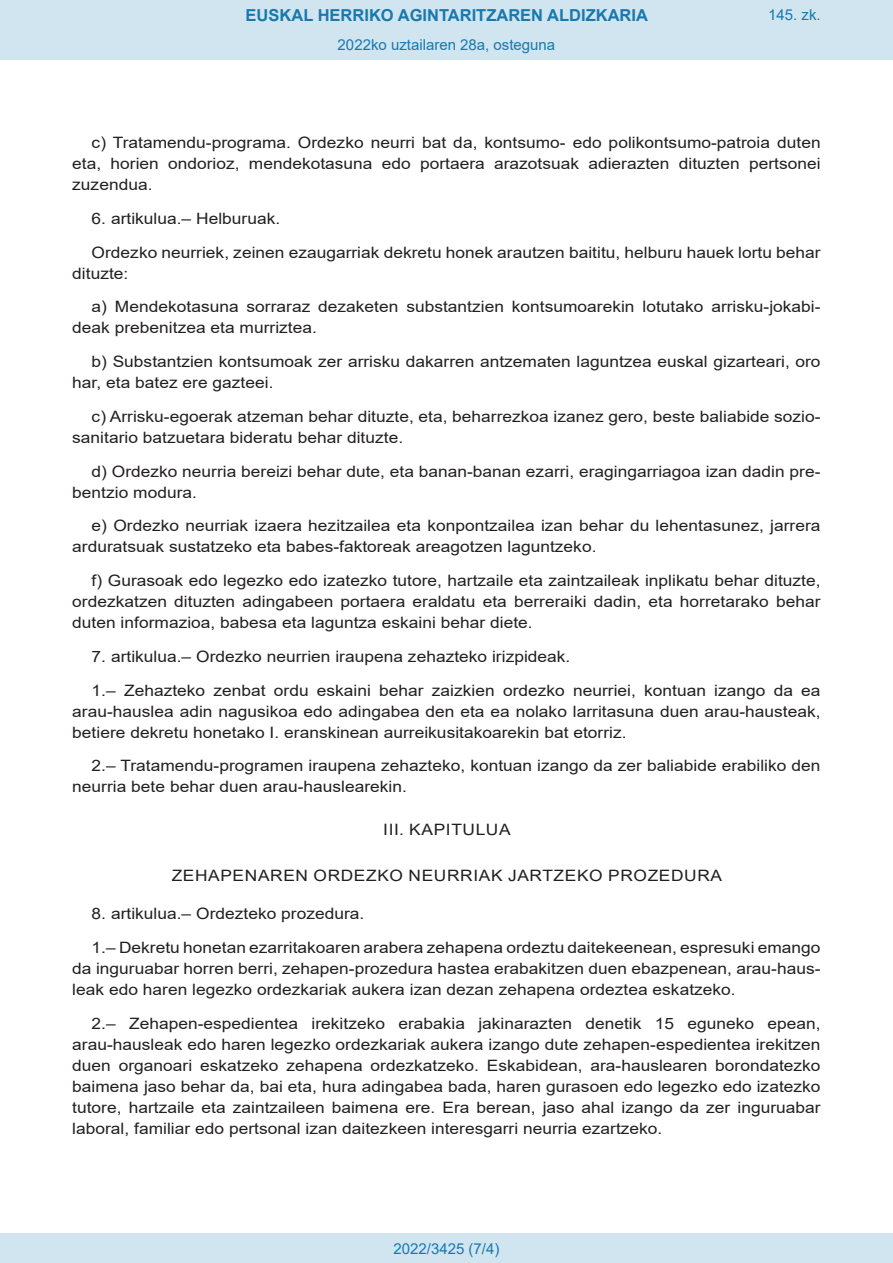
<style>
.page{position:relative;width:893px;height:1263px;background:#fff}
.page>*{position:absolute;margin:0;border:0;box-sizing:border-box;transform-origin:0 0}
.t1{font:700 16.5px "Arial";color:#1879ad}
.BOPVDetalle{font:15.6px/21px "Arial";color:#231f20;scale:1.11 1}
.BOPVClave{font:15.6px "Arial";letter-spacing:.035em;color:#231f20;scale:1.11 1}
.Paginacion_Centro{font:15px "Arial";color:#1879ad}
</style>
<div class="page">
<div style="left:0;top:0;width:893px;height:60px;background:#d0e5f0"></div>
<div style="left:0;top:1233px;width:893px;height:30px;background:#d0e5f0"></div>
<p class="t1" style="left:246px;top:3px;width:404px">EUSKAL HERRIKO AGINTARITZAREN ALDIZKARIA</p>
<p class="Paginacion_Centro" style="left:338px;top:35px;width:219px">2022ko uztailaren 28a, osteguna</p>
<p class="Paginacion_Centro" style="left:768px;top:5px;width:54px">145. zk.</p>
<p class="BOPVDetalle" style="left:72px;top:132px;width:676px;text-align:justify;text-indent:19px">c) Tratamendu-programa. Ordezko neurri bat da, kontsumo- edo polikontsumo-patroia duten eta, horien ondorioz, mendekotasuna edo portaera arazotsuak adierazten dituzten pertsonei zuzendua.</p>
<p class="BOPVDetalle" style="left:92px;top:208px;width:171px">6. artikulua.– Helburuak.</p>
<p class="BOPVDetalle" style="left:72px;top:242px;width:676px;text-indent:19px">Ordezko neurriek, zeinen ezaugarriak dekretu honek arautzen baititu, helburu hauek lortu behar dituzte:</p>
<p class="BOPVDetalle" style="left:72px;top:296px;width:676px;text-indent:19px">a) Mendekotasuna sorraraz dezaketen substantzien kontsumoarekin lotutako arrisku-jokabi&shy;deak prebenitzea eta murriztea.</p>
<p class="BOPVDetalle" style="left:72px;top:351px;width:676px;text-indent:19px">b) Substantzien kontsumoak zer arrisku dakarren antzematen laguntzea euskal gizarteari, oro har, eta batez ere gazteei.</p>
<p class="BOPVDetalle" style="left:72px;top:406px;width:676px;text-indent:19px">c) Arrisku-egoerak atzeman behar dituzte, eta, beharrezkoa izanez gero, beste baliabide sozio&shy;sanitario batzuetara bideratu behar dituzte.</p>
<p class="BOPVDetalle" style="left:72px;top:461px;width:676px;text-indent:19px">d) Ordezko neurria bereizi behar dute, eta banan-banan ezarri, eragingarriagoa izan dadin pre&shy;bentzio modura.</p>
<p class="BOPVDetalle" style="left:72px;top:515px;width:676px;text-indent:19px">e) Ordezko neurriak izaera hezitzailea eta konpontzailea izan behar du lehentasunez, jarrera arduratsuak sustatzeko eta babes-faktoreak areagotzen laguntzeko.</p>
<p class="BOPVDetalle" style="left:72px;top:570px;width:676px;text-align:justify;text-indent:19px">f) Gurasoak edo legezko edo izatezko tutore, hartzaile eta zaintzaileak inplikatu behar dituzte, ordezkatzen dituzten adingabeen portaera eraldatu eta berreraiki dadin, eta horretarako behar duten informazioa, babesa eta laguntza eskaini behar diete.</p>
<p class="BOPVDetalle" style="left:92px;top:646px;width:433px">7. artikulua.– Ordezko neurrien iraupena zehazteko irizpideak.</p>
<p class="BOPVDetalle" style="left:72px;top:680px;width:676px;text-align:justify;text-indent:19px">1.– Zehazteko zenbat ordu eskaini behar zaizkien ordezko neurriei, kontuan izango da ea arau-hauslea adin nagusikoa edo adingabea den eta ea nolako larritasuna duen arau-hausteak, betiere dekretu honetako I. eranskinean aurreikusitakoarekin bat etorriz.</p>
<p class="BOPVDetalle" style="left:72px;top:755px;width:676px;text-indent:19px">2.– Tratamendu-programen iraupena zehazteko, kontuan izango da zer baliabide erabiliko den neurria bete behar duen arau-hauslearekin.</p>
<p class="BOPVClave" style="left:383px;top:818px;width:116px">III. KAPITULUA</p>
<p class="BOPVClave" style="left:172px;top:865px;width:497px">ZEHAPENAREN ORDEZKO NEURRIAK JARTZEKO PROZEDURA</p>
<p class="BOPVDetalle" style="left:92px;top:903px;width:247px">8. artikulua.– Ordezteko prozedura.</p>
<p class="BOPVDetalle" style="left:72px;top:937px;width:676px;text-align:justify;text-indent:19px">1.– Dekretu honetan ezarritakoaren arabera zehapena ordeztu daitekeenean, espresuki emango da inguruabar horren berri, zehapen-prozedura hastea erabakitzen duen ebazpenean, arau-haus&shy;leak edo haren legezko ordezkariak aukera izan dezan zehapena ordeztea eskatzeko.</p>
<p class="BOPVDetalle" style="left:72px;top:1013px;width:676px;text-align:justify;text-indent:19px">2.– Zehapen-espedientea irekitzeko erabakia jakinarazten denetik 15 eguneko epean, arau-hausleak edo haren legezko ordezkariak aukera izango dute zehapen-espedientea irekitzen duen organoari eskatzeko zehapena ordezkatzeko. Eskabidean, ara-hauslearen borondatezko baimena jaso behar da, bai eta, hura adingabea bada, haren gurasoen edo legezko edo izatezko tutore, hartzaile eta zaintzaileen baimena ere. Era berean, jaso ahal izango da zer inguruabar laboral, familiar edo pertsonal izan daitezkeen interesgarri neurria ezartzeko.</p>
<p class="Paginacion_Centro" style="left:393px;top:1238px;width:107px">2022/3425 (7/4)</p>
</div>
